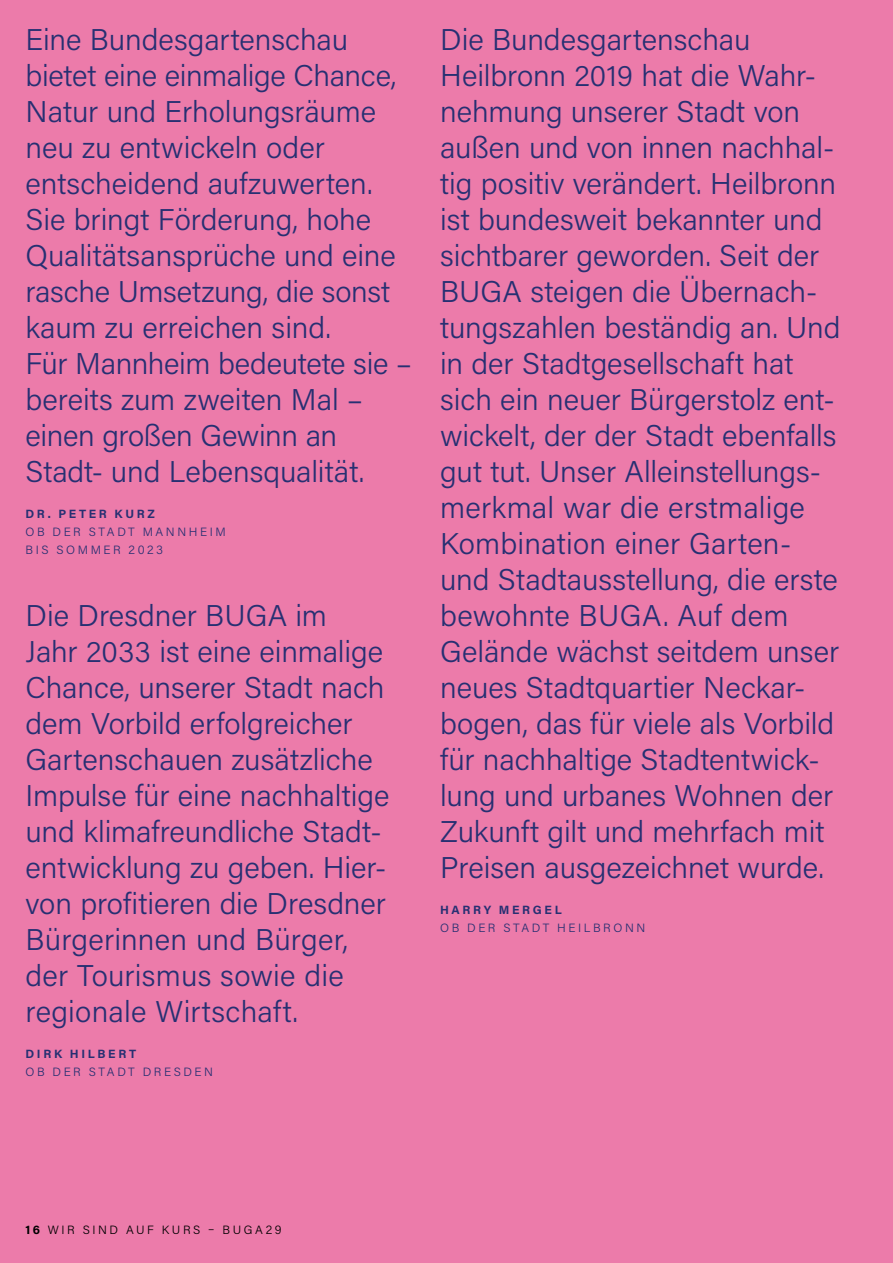
<style>
.page{position:relative;width:893px;height:1263px;background:#ec7baa}
.page>*{position:absolute;margin:0;border:0;box-sizing:border-box;transform-origin:0 0}
.t1{font:300 30px/36px "Acumin Pro";color:#273072}
.t2{font:300 12px/18px "Acumin Pro";letter-spacing:.215em;color:#273072}
.t3{font:700 12px "Acumin Pro";letter-spacing:.22em;color:#273072}
.t4{font:300 12px "Acumin Pro";letter-spacing:.215em;color:#000}
.s1{font-weight:700}
</style>
<div class="page">
<p class="t1" style="left:26px;top:20px;width:388px">Eine Bundesgartenschau bietet eine einmalige Chance,<br>Natur und Erholungsräume neu zu entwickeln oder entscheidend aufzuwerten.<br>Sie bringt Förderung, hohe<br>Qualitätsansprüche und eine rasche Umsetzung, die sonst kaum zu erreichen sind.<br>Für Mannheim bedeutete sie – bereits zum zweiten Mal – einen großen Gewinn an<br>Stadt- und Lebensqualität.</p>
<p class="t3" style="left:26px;top:505px;width:131px">DR. PETER KURZ</p>
<p class="t2" style="left:26px;top:522px;width:202px">OB DER STADT MANNHEIM<br>BIS SOMMER 2023</p>
<p class="t1" style="left:26px;top:596px;width:365px">Die Dresdner BUGA im<br>Jahr 2033 ist eine einmalige<br>Chance, unserer Stadt nach dem Vorbild erfolgreicher<br>Gartenschauen zusätzliche<br>Impulse für eine nachhaltige und klimafreundliche Stadt&shy;entwicklung zu geben. Hier&shy;von profitieren die Dresdner<br>Bürgerinnen und Bürger, der Tourismus sowie die regionale Wirtschaft.</p>
<p class="t3" style="left:26px;top:1045px;width:112px">DIRK HILBERT</p>
<p class="t2" style="left:26px;top:1062px;width:189px">OB DER STADT DRESDEN</p>
<p class="t1" style="left:440px;top:20px;width:402px">Die Bundesgartenschau<br>Heilbronn 2019 hat die Wahr&shy;nehmung unserer Stadt von außen und von innen nachhal&shy;tig positiv verändert. Heilbronn ist bundesweit bekannter und sichtbarer geworden. Seit der<br>BUGA steigen die Übernach&shy;tungszahlen beständig an. Und in der Stadtgesellschaft hat sich ein neuer Bürgerstolz ent&shy;wickelt, der der Stadt ebenfalls gut tut. Unser Alleinstellungs&shy;merkmal war die erstmalige<br>Kombination einer Garten&shy;und Stadtausstellung, die erste bewohnte BUGA. Auf dem<br>Gelände wächst seitdem unser neues Stadtquartier Neckar&shy;bogen, das für viele als Vorbild für nachhaltige Stadtentwick&shy;lung und urbanes Wohnen der<br>Zukunft gilt und mehrfach mit<br>Preisen ausgezeichnet wurde.</p>
<p class="t3" style="left:440px;top:901px;width:123px">HARRY MERGEL</p>
<p class="t2" style="left:440px;top:918px;width:207px">OB DER STADT HEILBRONN</p>
<p class="t4" style="left:26px;top:1221px;width:258px"><span class="s1">16</span> WIR SIND AUF KURS – BUGA29</p>
</div>
